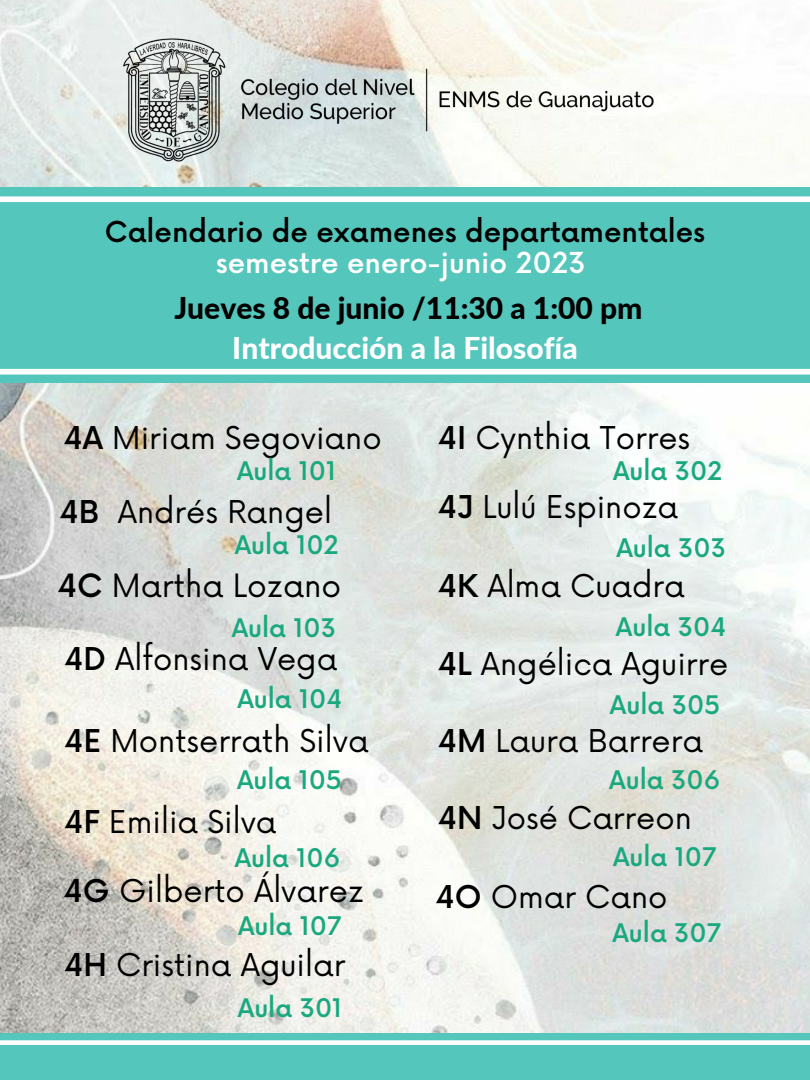
<style>
.page{position:relative;width:810px;height:1080px;background:#fff}
.page>*{position:absolute;margin:0;border:0;box-sizing:border-box;transform-origin:0 0}
.t1{font:31.25px "Now";color:#000}
.t2{font:30.62px "Now";color:#000}
.t3{font:800 30px "Lato";color:#000}
.t4{font:800 30px "Lato";color:#fff}
.t5{font:500 28.12px "Now";color:#000}
.t6{font:500 28.12px "Now";color:#fff}
.t7{font:500 25px "Now";color:#1aa87e}
.s1{font-weight:500}
</style>
<div class="page">
<img style="left:0;top:0;width:810px;height:1033px">
<img style="left:115px;top:25px;width:580px;height:153px">
<div style="left:0;top:188px;width:810px;height:195px;background:#54c6bc"></div>
<svg style="left:0;top:196px;width:810px;height:179px"></svg>
<div style="left:0;top:1033px;width:810px;height:47px;background:#54c6bc"></div>
<svg style="left:0;top:1040px;width:810px;height:5px;background:#f5fbfb"></svg>
<p class="t5" style="left:105px;top:217px;width:602px">Calendario de examenes departamentales</p>
<p class="t6" style="left:216px;top:248px;width:371px">semestre enero-junio 2023</p>
<p class="t3" style="left:174px;top:289px;width:470px">Jueves 8 de junio /11:30 a 1:00 pm</p>
<p class="t4" style="left:232px;top:330px;width:347px">Introducción a la Filosofía</p>
<p class="t2" style="left:64px;top:421px;width:320px"><span class="s1">4A</span> Miriam Segoviano</p>
<p class="t2" style="left:60px;top:495px;width:274px"><span class="s1">4B</span> Andrés Rangel</p>
<p class="t1" style="left:57px;top:569px;width:286px"><span class="s1">4C</span> Martha Lozano</p>
<p class="t7" style="left:237px;top:458px;width:101px">Aula 101</p>
<p class="t7" style="left:235px;top:532px;width:105px">Aula 102</p>
<p class="t7" style="left:232px;top:614px;width:106px">Aula 103</p>
<p class="t2" style="left:64px;top:642px;width:275px"><span class="s1">4D</span> Alfonsina Vega</p>
<p class="t7" style="left:237px;top:685px;width:106px">Aula 104</p>
<p class="t2" style="left:64px;top:724px;width:306px"><span class="s1">4E</span> Montserrath Silva</p>
<p class="t7" style="left:237px;top:767px;width:106px">Aula 105</p>
<p class="t2" style="left:64px;top:805px;width:214px"><span class="s1">4F</span> Emilia Silva</p>
<p class="t2" style="left:64px;top:874px;width:302px"><span class="s1">4G</span> Gilberto Álvarez</p>
<p class="t7" style="left:235px;top:845px;width:107px">Aula 106</p>
<p class="t7" style="left:238px;top:913px;width:105px">Aula 107</p>
<p class="t2" style="left:64px;top:948px;width:283px"><span class="s1">4H</span> Cristina Aguilar</p>
<p class="t7" style="left:238px;top:995px;width:106px">Aula 301</p>
<p class="t2" style="left:438px;top:421px;width:254px"><span class="s1">4I</span> Cynthia Torres</p>
<p class="t2" style="left:438px;top:490px;width:242px"><span class="s1">4J</span> Lulú Espinoza</p>
<p class="t7" style="left:613px;top:458px;width:111px">Aula 302</p>
<p class="t7" style="left:616px;top:534px;width:111px">Aula 303</p>
<p class="t2" style="left:438px;top:568px;width:249px"><span class="s1">4K</span> Alma Cuadra</p>
<p class="t7" style="left:616px;top:613px;width:112px">Aula 304</p>
<p class="t2" style="left:438px;top:647px;width:292px"><span class="s1">4L</span> Angélica Aguirre</p>
<p class="t7" style="left:610px;top:692px;width:112px">Aula 305</p>
<p class="t2" style="left:438px;top:724px;width:267px"><span class="s1">4M</span> Laura Barrera</p>
<p class="t7" style="left:609px;top:767px;width:113px">Aula 306</p>
<p class="t2" style="left:438px;top:801px;width:256px"><span class="s1">4N</span> José Carreon</p>
<p class="t7" style="left:613px;top:843px;width:105px">Aula 107</p>
<p class="t2" style="left:435px;top:880px;width:234px"><span class="s1">4O</span> Omar Cano</p>
<p class="t7" style="left:612px;top:919px;width:110px">Aula 307</p>
</div>
